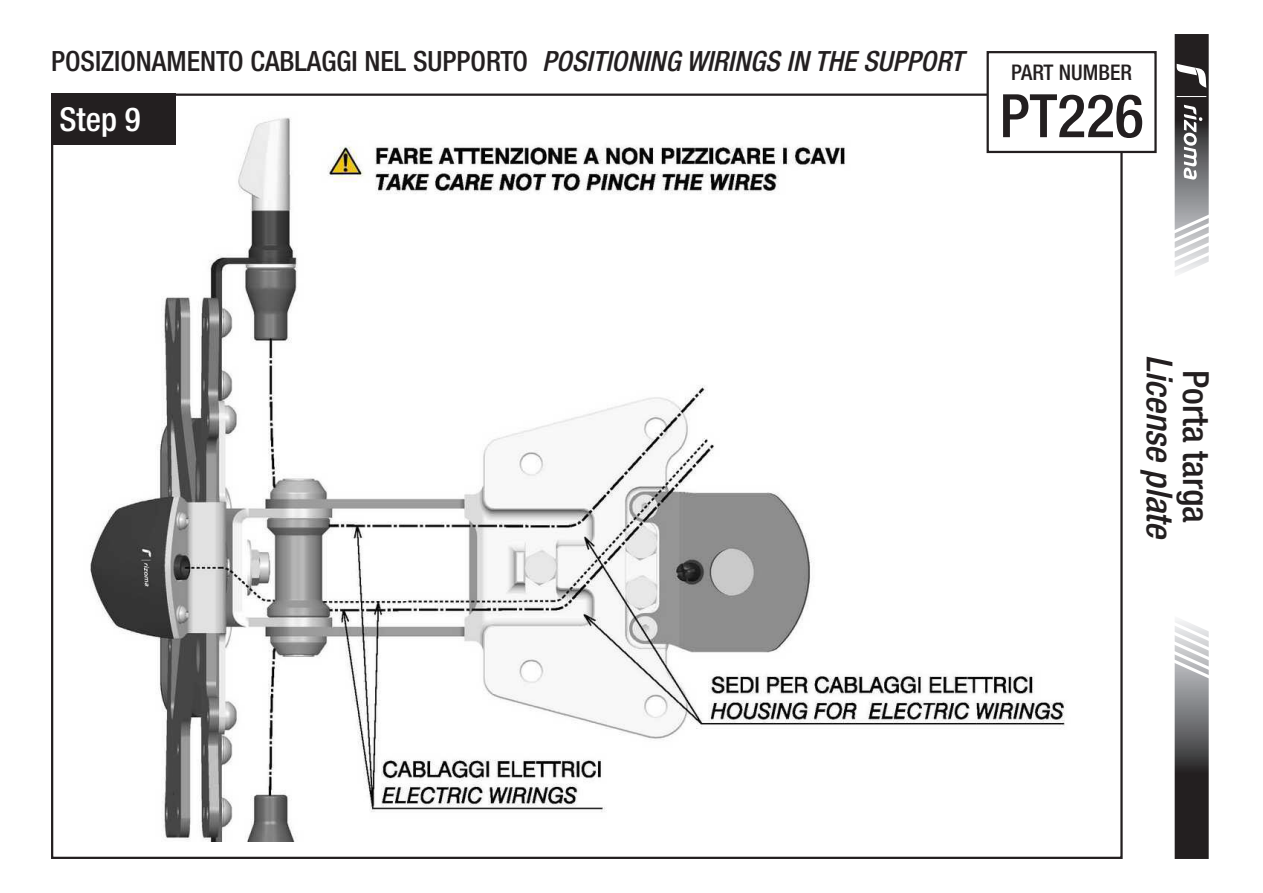
<style>
.page{position:relative;width:1263px;height:893px;background:#fff}
.page>*{position:absolute;margin:0;border:0;box-sizing:border-box;transform-origin:0 0}
.t1{font:500 condensed 60px "Helvetica Neue LT Std";color:#231f20}
.t2{font:italic 500 condensed 36px "Helvetica Neue LT Std";color:#231f20}
.t3{font:500 condensed 36px "Helvetica Neue LT Std";color:#231f20}
.t4{font:500 condensed 33px "Helvetica Neue LT Std";color:#fff}
.t5{font:500 condensed 27.9px "Helvetica Neue LT Std";color:#231f20}
.t6{font:500 condensed 21.6px "Helvetica Neue LT Std";color:#231f20}
.s1{font-style:italic}
</style>
<div class="page">
<img style="left:90px;top:111px;width:1023px;height:730px">
<div style="left:51px;top:94px;width:124px;height:51px;background:#231f20"></div>
<svg style="left:1174px;top:620px;width:35px;height:239px;background:#706f70"></svg>
<svg style="left:1174px;top:34px;width:35px;height:240px"></svg>
<div style="left:988px;top:52px;width:167px;height:100px;background:#fff"></div>
<div style="left:986px;top:51px;width:171px;height:102px;border:2px solid #231f20"></div>
<p class="t5" style="left:51px;top:44px;width:914px">POSIZIONAMENTO CABLAGGI NEL SUPPORTO <span class="s1">POSITIONING WIRINGS IN THE SUPPORT</span></p>
<p class="t4" style="left:60px;top:99px;width:83px">Step 9</p>
<p class="t6" style="left:1011px;top:59px;width:122px">PART NUMBER</p>
<h1 class="t1" style="left:999px;top:80px;width:146px">PT226</h1>
<p class="t2" style="left:1181px;top:355px;width:187px;rotate:90deg">License plate</p>
<p class="t3" style="left:1217px;top:370px;width:155px;rotate:90deg">Porta targa</p>
</div>
